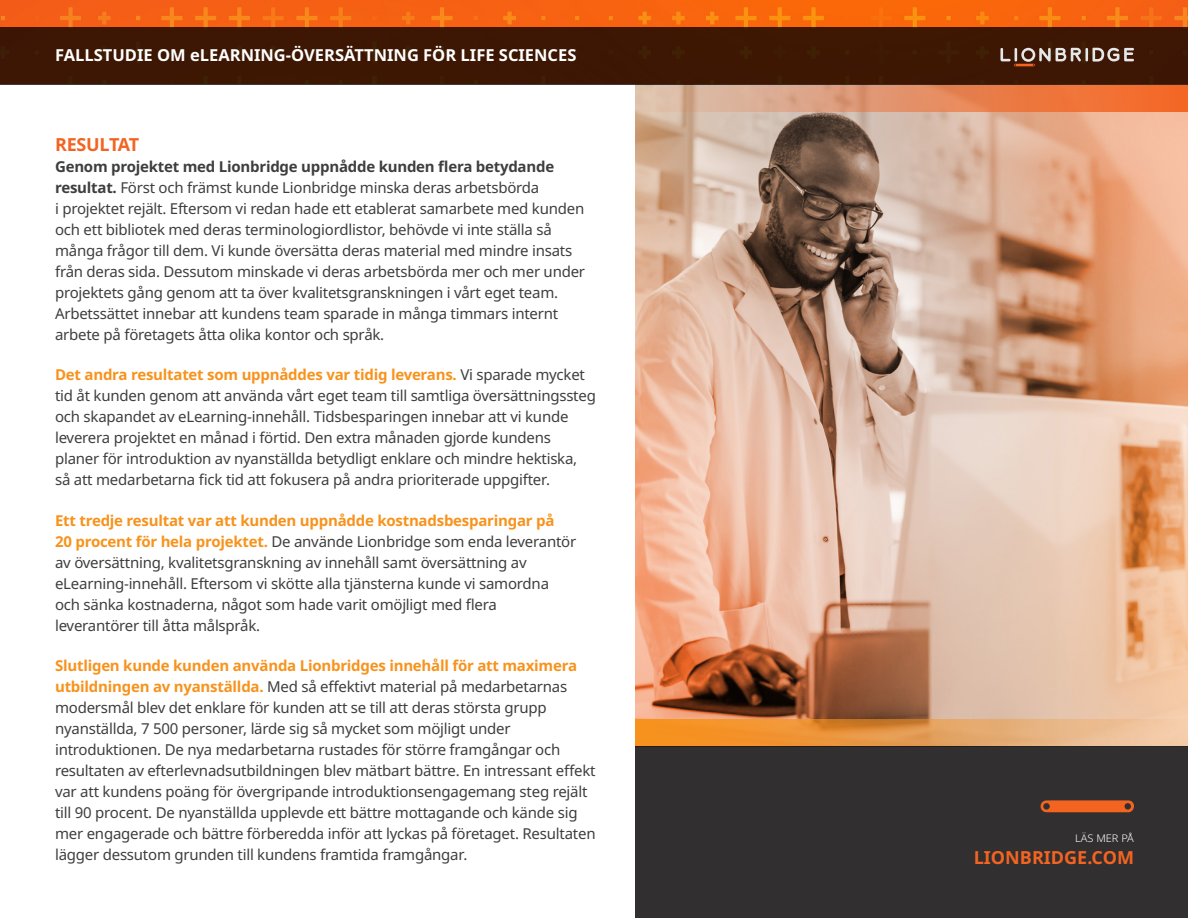
<style>
.page{position:relative;width:1188px;height:918px;background:#fff}
.page>*{position:absolute;margin:0;border:0;box-sizing:border-box;transform-origin:0 0}
.t1{font:700 18px "Noto Sans";color:#f36421}
.t2{font:700 16.5px "Noto Sans";color:#fff}
.t3{font:15px/21px "Noto Sans";letter-spacing:-.015em;color:#3e3e3f}
.t4{font:300 10.5px "Noto Sans";color:#fff;scale:1.04 1}
.s1{font-weight:700}
.s2{font-weight:700;color:#f7931d}
</style>
<div class="page">
<img style="left:635px;top:112px;width:553px;height:607px">
<div style="left:635px;top:746px;width:553px;height:172px;background:#312f30"></div>
<img style="left:0;top:0;width:1188px;height:27px">
<div style="left:0;top:27px;width:1188px;height:58px;background:#3e1704"></div>
<svg style="left:1000px;top:48px;width:134px;height:18px"></svg>
<svg style="left:1041px;top:800px;width:93px;height:12px"></svg>
<svg style="left:635px;top:85px;width:553px;height:27px"></svg>
<svg style="left:635px;top:719px;width:553px;height:27px"></svg>
<p class="t2" style="left:55px;top:46px;width:523px">FALLSTUDIE OM eLEARNING-ÖVERSÄTTNING FÖR LIFE SCIENCES</p>
<p class="t1" style="left:55px;top:134px;width:86px">RESULTAT</p>
<p class="t3" style="left:55px;top:156px;width:532px"><span class="s1">Genom projektet med Lionbridge uppnådde kunden flera betydande resultat.</span> Först och främst kunde Lionbridge minska deras arbetsbörda<br>i projektet rejält. Eftersom vi redan hade ett etablerat samarbete med kunden och ett bibliotek med deras terminologiordlistor, behövde vi inte ställa så många frågor till dem. Vi kunde översätta deras material med mindre insats från deras sida. Dessutom minskade vi deras arbetsbörda mer och mer under projektets gång genom att ta över kvalitetsgranskningen i vårt eget team.<br>Arbetssättet innebar att kundens team sparade in många timmars internt arbete på företagets åtta olika kontor och språk.</p>
<p class="t3" style="left:55px;top:364px;width:542px"><span class="s2">Det andra resultatet som uppnåddes var tidig leverans.</span> Vi sparade mycket tid åt kunden genom att använda vårt eget team till samtliga översättningssteg och skapandet av eLearning-innehåll. Tidsbesparingen innebar att vi kunde leverera projektet en månad i förtid. Den extra månaden gjorde kundens planer för introduktion av nyanställda betydligt enklare och mindre hektiska, så att medarbetarna fick tid att fokusera på andra prioriterade uppgifter.</p>
<p class="t3" style="left:55px;top:510px;width:523px"><span class="s2">Ett tredje resultat var att kunden uppnådde kostnadsbesparingar på<br>20 procent för hela projektet.</span> De använde Lionbridge som enda leverantör av översättning, kvalitetsgranskning av innehåll samt översättning av eLearning-innehåll. Eftersom vi skötte alla tjänsterna kunde vi samordna och sänka kostnaderna, något som hade varit omöjligt med flera leverantörer till åtta målspråk.</p>
<p class="t3" style="left:55px;top:655px;width:542px"><span class="s2">Slutligen kunde kunden använda Lionbridges innehåll för att maximera utbildningen av nyanställda.</span> Med så effektivt material på medarbetarnas modersmål blev det enklare för kunden att se till att deras största grupp nyanställda, 7 500 personer, lärde sig så mycket som möjligt under introduktionen. De nya medarbetarna rustades för större framgångar och resultaten av efterlevnadsutbildningen blev mätbart bättre. En intressant effekt var att kundens poäng för övergripande introduktionsengagemang steg rejält till 90 procent. De nyanställda upplevde ett bättre mottagande och kände sig mer engagerade och bättre förberedda inför att lyckas på företaget. Resultaten lägger dessutom grunden till kundens framtida framgångar.</p>
<p class="t4" style="left:1075px;top:832px;width:58px">LÄS MER PÅ</p>
<p class="t1" style="left:974px;top:847px;width:162px">LIONBRIDGE.COM</p>
</div>
